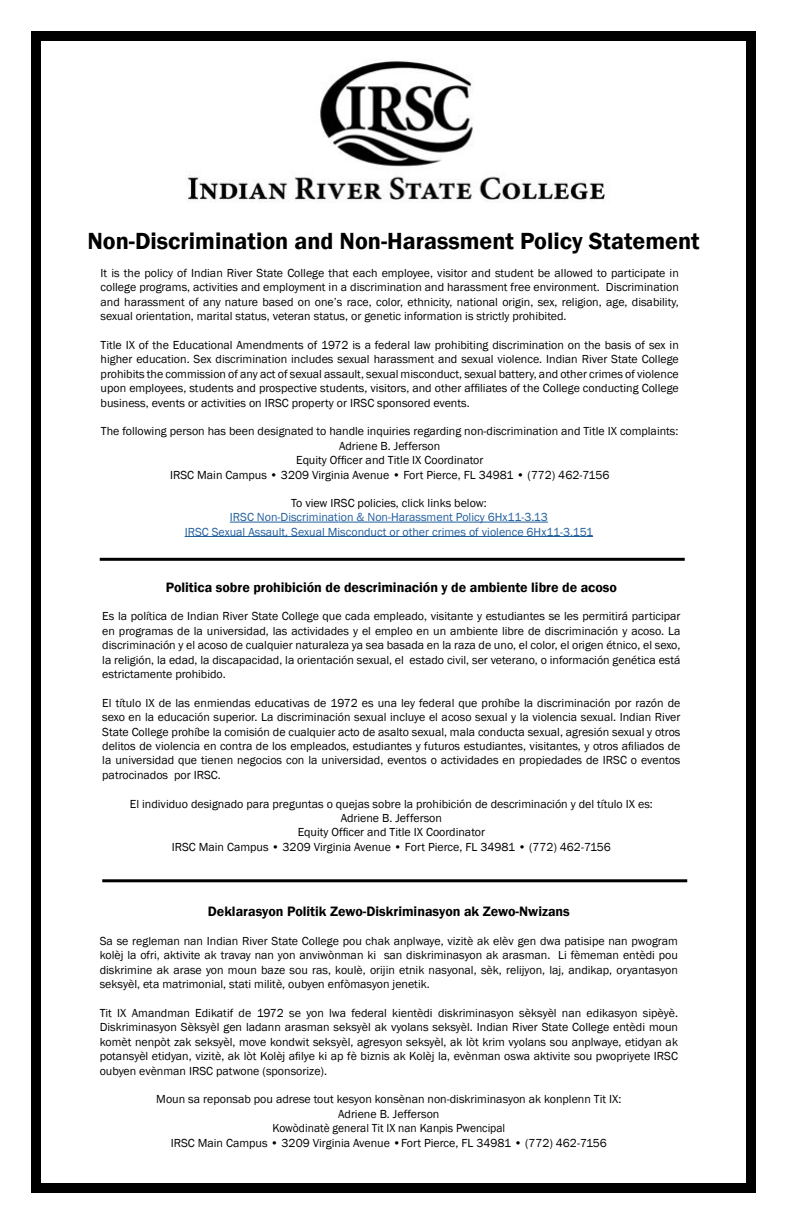
<style>
.page{position:relative;width:792px;height:1224px;background:#fff}
.page>*{position:absolute;margin:0;border:0;box-sizing:border-box;transform-origin:0 0}
.t1{font:600 24px "Franklin Gothic";color:#000}
.t2{font:600 14px "Franklin Gothic";color:#000}
.t3{font:12px/14.4px "Franklin Gothic";color:#000;text-align:justify}
.t4{font:12px/14.4px "Franklin Gothic";color:#215e9e;text-align:center}
</style>
<div class="page">
<div style="left:31px;top:31px;width:725px;height:1162px;border:10px solid #000"></div>
<hr style="left:102px;top:879px;width:585px;height:3px;background:#000">
<hr style="left:100px;top:558px;width:585px;height:3px;background:#000">
<img style="left:186px;top:61px;width:421px;height:142px">
<hr style="left:230px;top:522px;width:318px;height:1px;background:#215e9e">
<hr style="left:185px;top:536px;width:408px;height:1px;background:#215e9e">
<h1 class="t1" style="left:87px;top:226px;width:614px">Non-Discrimination and Non-Harassment Policy Statement</h1>
<p class="t3" style="left:101px;top:266px;width:580px">It is the policy of Indian River State College that each employee, visitor and student be allowed to participate in college programs, activities and employment in a discrimination and harassment free environment. Discrimination and harassment of any nature based on one’s race, color, ethnicity, national origin, sex, religion, age, disability, sexual orientation, marital status, veteran status, or genetic information is strictly prohibited.</p>
<p class="t3" style="left:101px;top:338px;width:580px">Title IX of the Educational Amendments of 1972 is a federal law prohibiting discrimination on the basis of sex in higher education. Sex discrimination includes sexual harassment and sexual violence. Indian River State College prohibits the commission of any act of sexual assault, sexual misconduct, sexual battery, and other crimes of violence upon employees, students and prospective students, visitors, and other affiliates of the College conducting College business, events or activities on IRSC property or IRSC sponsored events.</p>
<p class="t3" style="left:101px;top:424px;width:579px;text-align:center">The following person has been designated to handle inquiries regarding non-discrimination and Title IX complaints:<br>Adriene B. Jefferson<br>Equity Officer and Title IX Coordinator<br>IRSC Main Campus • 3209 Virginia Avenue • Fort Pierce, FL 34981 • (772) 462-7156</p>
<p class="t3" style="left:291px;top:496px;width:197px">To view IRSC policies, click links below:</p>
<p class="t4" style="left:185px;top:510px;width:410px">IRSC Non-Discrimination &amp; Non-Harassment Policy 6Hx11-3.13<br>IRSC Sexual Assault, Sexual Misconduct or other crimes of violence 6Hx11-3.151</p>
<p class="t2" style="left:166px;top:578px;width:453px">Politica sobre prohibición de descriminación y de ambiente libre de acoso</p>
<p class="t3" style="left:102px;top:609px;width:580px">Es la política de Indian River State College que cada empleado, visitante y estudiantes se les permitirá participar en programas de la universidad, las actividades y el empleo en un ambiente libre de discriminación y acoso. La discriminación y el acoso de cualquier naturaleza ya sea basada en la raza de uno, el color, el origen étnico, el sexo, la religión, la edad, la discapacidad, la orientación sexual, el estado civil, ser veterano, o información genética está estrictamente prohibido.</p>
<p class="t3" style="left:102px;top:696px;width:580px">El título IX de las enmiendas educativas de 1972 es una ley federal que prohíbe la discriminación por razón de sexo en la educación superior. La discriminación sexual incluye el acoso sexual y la violencia sexual. Indian River State College prohíbe la comisión de cualquier acto de asalto sexual, mala conducta sexual, agresión sexual y otros delitos de violencia en contra de los empleados, estudiantes y futuros estudiantes, visitantes, y otros afiliados de la universidad que tienen negocios con la universidad, eventos o actividades en propiedades de IRSC o eventos patrocinados por IRSC.</p>
<p class="t3" style="left:130px;top:797px;width:525px;text-align:center">El individuo designado para preguntas o quejas sobre la prohibición de descriminación y del título IX es:<br>Adriene B. Jefferson<br>Equity Officer and Title IX Coordinator<br>IRSC Main Campus • 3209 Virginia Avenue • Fort Pierce, FL 34981 • (772) 462-7156</p>
<p class="t2" style="left:208px;top:903px;width:364px">Deklarasyon Politik Zewo-Diskriminasyon ak Zewo-Nwizans</p>
<p class="t3" style="left:100px;top:934px;width:580px">Sa se regleman nan Indian River State College pou chak anplwaye, vizitè ak elèv gen dwa patisipe nan pwogram kolèj la ofri, aktivite ak travay nan yon anviwònman ki san diskriminasyon ak arasman. Li fèmeman entèdi pou diskrimine ak arase yon moun baze sou ras, koulè, orijin etnik nasyonal, sèk, relijyon, laj, andikap, oryantasyon seksyèl, eta matrimonial, stati militè, oubyen enfòmasyon jenetik.</p>
<p class="t3" style="left:100px;top:1006px;width:580px">Tit IX Amandman Edikatif de 1972 se yon lwa federal kientèdi diskriminasyon sèksyèl nan edikasyon sipèyè.<br>Diskriminasyon Sèksyèl gen ladann arasman seksyèl ak vyolans seksyèl. Indian River State College entèdi moun komèt nenpòt zak seksyèl, move kondwit seksyèl, agresyon seksyèl, ak lòt krim vyolans sou anplwaye, etidyan ak potansyèl etidyan, vizitè, ak lòt Kolèj afilye ki ap fè biznis ak Kolèj la, evènman oswa aktivite sou pwopriyete IRSC oubyen evènman IRSC patwone (sponsorize).</p>
<p class="t3" style="left:156px;top:1092px;width:467px;text-align:center">Moun sa reponsab pou adrese tout kesyon konsènan non-diskriminasyon ak konplenn Tit IX:<br>Adriene B. Jefferson<br>Kowòdinatè general Tit IX nan Kanpis Pwencipal<br>IRSC Main Campus • 3209 Virginia Avenue •Fort Pierce, FL 34981 • (772) 462-7156</p>
</div>
